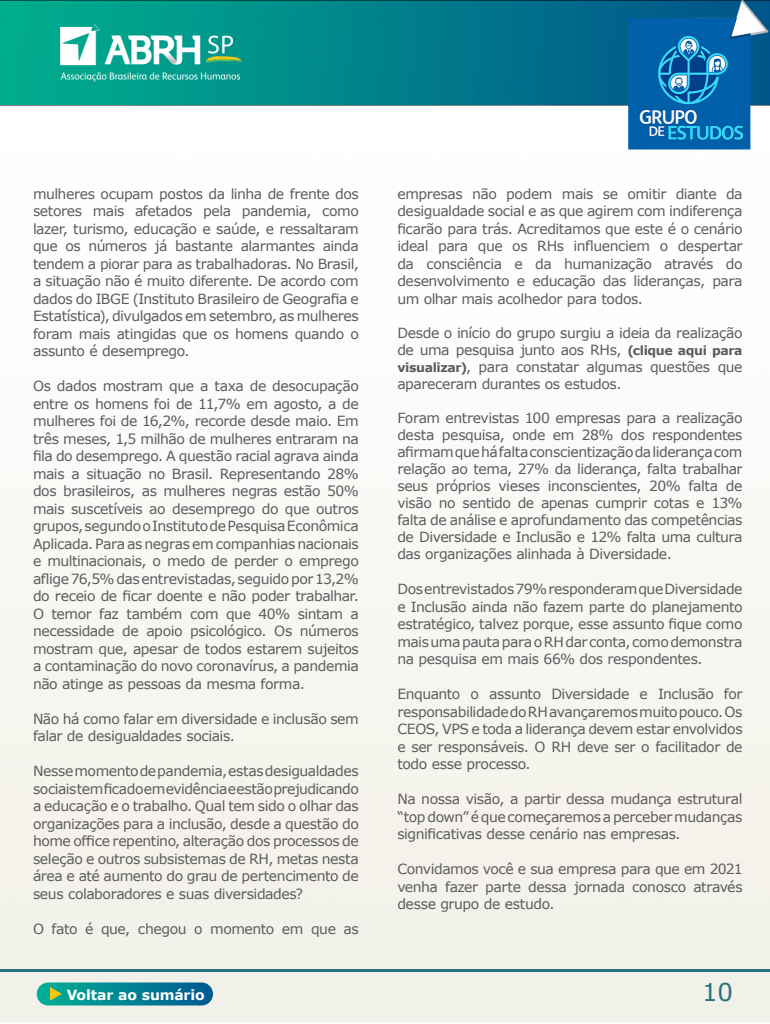
<style>
.page{position:relative;width:770px;height:1024px;background:#fff}
.page>*{position:absolute;margin:0;border:0;box-sizing:border-box;transform-origin:0 0}
.t1{font:24.5px "Verdana";color:#287181}
.t2{font:14px/17.5px "Verdana";letter-spacing:-.03em;color:#5c5c5f;text-align:justify}
.t3{font:700 14px "Verdana";letter-spacing:-.01em;color:#fff}
.s1{font-weight:700;font-size:12.5px}
</style>
<div class="page">
<img style="left:0;top:0;width:770px;height:1022px">
<hr style="left:0;top:969px;width:770px;height:2px;background:#287181">
<div style="left:37px;top:982px;width:176px;height:24px;background:linear-gradient(to right,#01b195,#015a92);border-radius:12px"></div>
<svg style="left:50px;top:987px;width:12px;height:14px"></svg>
<p class="t2" style="left:33px;top:185px;width:327px">mulheres ocupam postos da linha de frente dos setores mais afetados pela pandemia, como lazer, turismo, educação e saúde, e ressaltaram que os números já bastante alarmantes ainda tendem a piorar para as trabalhadoras. No Brasil, a situação não é muito diferente. De acordo com dados do IBGE (Instituto Brasileiro de Geografia e Estatística), divulgados em setembro, as mulheres foram mais atingidas que os homens quando o assunto é desemprego.</p>
<p class="t2" style="left:33px;top:377px;width:327px">Os dados mostram que a taxa de desocupação entre os homens foi de 11,7% em agosto, a de mulheres foi de 16,2%, recorde desde maio. Em três meses, 1,5 milhão de mulheres entraram na fila do desemprego. A questão racial agrava ainda mais a situação no Brasil. Representando 28% dos brasileiros, as mulheres negras estão 50% mais suscetíveis ao desemprego do que outros grupos, segundo o Instituto de Pesquisa Econômica Aplicada. Para as negras em companhias nacionais e multinacionais, o medo de perder o emprego aflige 76,5% das entrevistadas, seguido por 13,2% do receio de ficar doente e não poder trabalhar.<br>O temor faz também com que 40% sintam a necessidade de apoio psicológico. Os números mostram que, apesar de todos estarem sujeitos a contaminação do novo coronavírus, a pandemia não atinge as pessoas da mesma forma.</p>
<p class="t2" style="left:33px;top:710px;width:327px">Não há como falar em diversidade e inclusão sem falar de desigualdades sociais.</p>
<p class="t2" style="left:33px;top:762px;width:327px">Nesse momento de pandemia, estas desigualdades sociais tem ficado em evidência e estão prejudicando a educação e o trabalho. Qual tem sido o olhar das organizações para a inclusão, desde a questão do home office repentino, alteração dos processos de seleção e outros subsistemas de RH, metas nesta área e até aumento do grau de pertencimento de seus colaboradores e suas diversidades?</p>
<p class="t2" style="left:33px;top:920px;width:327px">O fato é que, chegou o momento em que as</p>
<p class="t2" style="left:397px;top:185px;width:347px">empresas não podem mais se omitir diante da desigualdade social e as que agirem com indiferença ficarão para trás. Acreditamos que este é o cenário ideal para que os RHs influenciem o despertar da consciência e da humanização através do desenvolvimento e educação das lideranças, para um olhar mais acolhedor para todos.</p>
<p class="t2" style="left:397px;top:324px;width:347px;line-height:17px">Desde o início do grupo surgiu a ideia da realização de uma pesquisa junto aos RHs, <span class="s1">(clique aqui para visualizar)</span>, para constatar algumas questões que apareceram durantes os estudos.</p>
<p class="t2" style="left:397px;top:409px;width:347px;line-height:17.1px">Foram entrevistas 100 empresas para a realização desta pesquisa, onde em 28% dos respondentes afirmam que há falta conscientização da liderança com relação ao tema, 27% da liderança, falta trabalhar seus próprios vieses inconscientes, 20% falta de visão no sentido de apenas cumprir cotas e 13% falta de análise e aprofundamento das competências de Diversidade e Inclusão e 12% falta uma cultura das organizações alinhada à Diversidade.</p>
<p class="t2" style="left:397px;top:580px;width:347px">Dos entrevistados 79% responderam que Diversidade e Inclusão ainda não fazem parte do planejamento estratégico, talvez porque, esse assunto fique como mais uma pauta para o RH dar conta, como demonstra na pesquisa em mais 66% dos respondentes.</p>
<p class="t2" style="left:397px;top:685px;width:347px">Enquanto o assunto Diversidade e Inclusão for responsabilidade do RH avançaremos muito pouco. Os CEOS, VPS e toda a liderança devem estar envolvidos e ser responsáveis. O RH deve ser o facilitador de todo esse processo.</p>
<p class="t2" style="left:397px;top:790px;width:347px">Na nossa visão, a partir dessa mudança estrutural “top down” é que começaremos a perceber mudanças significativas desse cenário nas empresas.</p>
<p class="t2" style="left:397px;top:860px;width:347px">Convidamos você e sua empresa para que em 2021 venha fazer parte dessa jornada conosco através desse grupo de estudo.</p>
<p class="t3" style="left:67px;top:985px;width:139px">Voltar ao sumário</p>
<p class="t1" style="left:702px;top:975px;width:32px">10</p>
</div>
